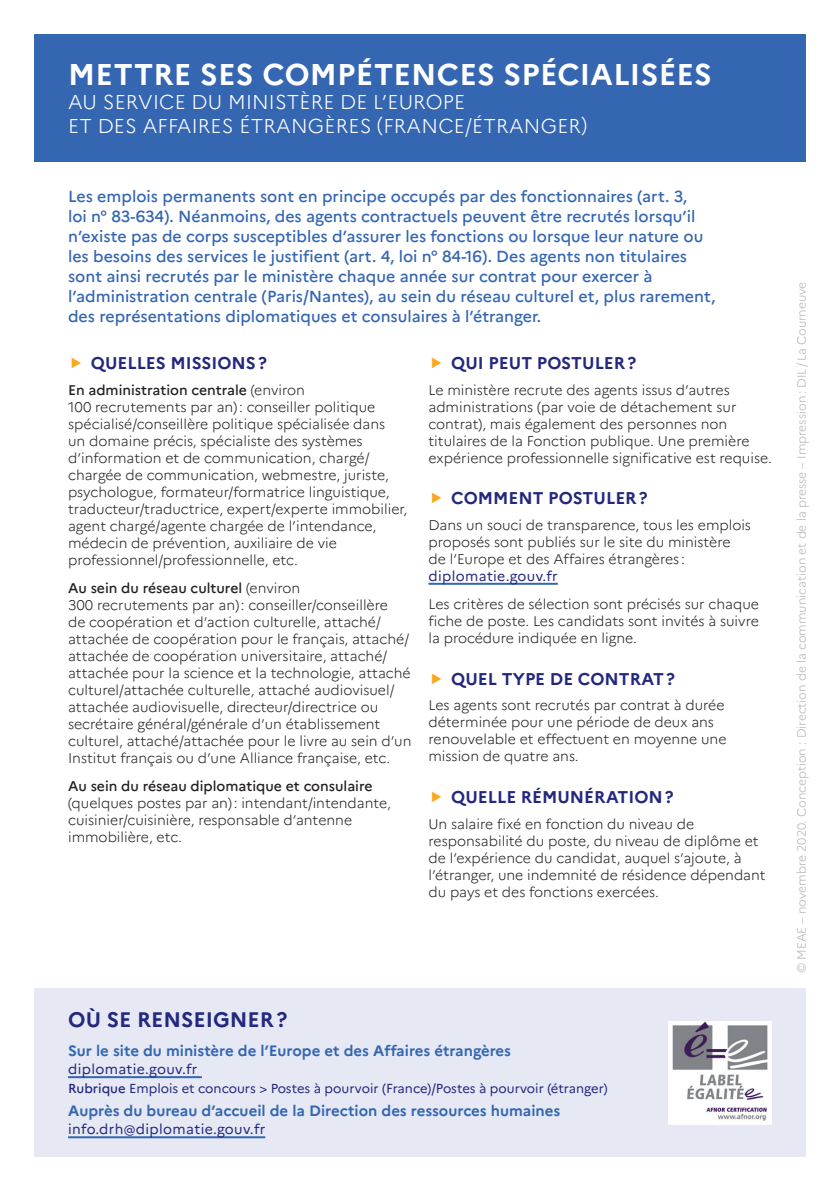
<style>
.page{position:relative;width:840px;height:1191px;background:#fff}
.page>*{position:absolute;margin:0;border:0;box-sizing:border-box;transform-origin:0 0}
.t1{font:700 30px "Marianne";letter-spacing:.01em;color:#fff}
.t2{font:700 21px "Marianne";color:#23287e}
.t3{font:300 20px/24px "Marianne";letter-spacing:.01em;color:#fff}
.t4{font:700 17px "Marianne";color:#23287e}
.t5{font:500 16px/20px "Marianne";color:#3566b1}
.t6{font:700 15px "Marianne";color:#3566b1}
.t7{font:300 14px/17px "Marianne";color:#231f20}
.t8{font:14px "Marianne";letter-spacing:.025em;color:#23287e}
.t9{font:500 14px "Marianne";color:#231f20}
.t10{font:13px "Marianne";color:#23287e}
.t11{font:300 12px "Marianne";color:#b2b3b7}
.s1{font-weight:500}
</style>
<div class="page">
<hr style="left:428px;top:583px;width:129px;height:2px;background:#3566b1">
<div style="left:34px;top:988px;width:771px;height:169px;background:#e6e9f4"></div>
<hr style="left:68px;top:1076px;width:134px;height:2px;background:#3566b1">
<hr style="left:68px;top:1136px;width:197px;height:2px;background:#3566b1">
<div style="left:34px;top:34px;width:771px;height:127px;background:#3566b1"></div>
<img style="left:668px;top:1021px;width:103px;height:103px">
<h1 class="t1" style="left:68px;top:56px;width:645px">METTRE SES COMPÉTENCES SPÉCIALISÉES</h1>
<h3 class="t3" style="left:68px;top:90px;width:520px">AU SERVICE DU MINISTÈRE DE L’EUROPE<br>ET DES AFFAIRES ÉTRANGÈRES (FRANCE/ÉTRANGER)</h3>
<p class="t5" style="left:68px;top:186px;width:648px">Les emplois permanents sont en principe occupés par des fonctionnaires (art. 3,<br>loi n° 83-634). Néanmoins, des agents contractuels peuvent être recrutés lorsqu’il n’existe pas de corps susceptibles d’assurer les fonctions ou lorsque leur nature ou les besoins des services le justifient (art. 4, loi n° 84-16). Des agents non titulaires sont ainsi recrutés par le ministère chaque année sur contrat pour exercer à l’administration centrale (Paris/Nantes), au sein du réseau culturel et, plus rarement, des représentations diplomatiques et consulaires à l’étranger.</p>
<p class="t4" style="left:91px;top:352px;width:177px">QUELLES MISSIONS?</p>
<p class="t7" style="left:68px;top:381px;width:340px"><span class="s1">En administration centrale</span> (environ<br>100 recrutements par an): conseiller politique spécialisé/conseillère politique spécialisée dans<br>un domaine précis, spécialiste des systèmes d’information et de communication, chargé/ chargée de communication, webmestre, juriste, psychologue, formateur/formatrice linguistique, traducteur/traductrice, expert/experte immobilier, agent chargé/agente chargée de l’intendance, médecin de prévention, auxiliaire de vie professionnel/professionnelle, etc.</p>
<p class="t7" style="left:68px;top:579px;width:345px"><span class="s1">Au sein du réseau culturel</span> (environ<br>300 recrutements par an): conseiller/conseillère<br>de coopération et d’action culturelle, attaché/ attachée de coopération pour le français, attaché/ attachée de coopération universitaire, attaché/ attachée pour la science et la technologie, attaché culturel/attachée culturelle, attaché audiovisuel/ attachée audiovisuelle, directeur/directrice ou secrétaire général/générale d’un établissement culturel, attaché/attachée pour le livre au sein d’un Institut français ou d’une Alliance française, etc.</p>
<p class="t9" style="left:68px;top:777px;width:306px">Au sein du réseau diplomatique et consulaire</p>
<p class="t7" style="left:68px;top:794px;width:324px">(quelques postes par an): intendant/intendante, cuisinier/cuisinière, responsable d’antenne immobilière, etc.</p>
<p class="t4" style="left:451px;top:352px;width:186px">QUI PEUT POSTULER?</p>
<p class="t7" style="left:428px;top:381px;width:344px">Le ministère recrute des agents issus d’autres administrations (par voie de détachement sur contrat), mais également des personnes non titulaires de la Fonction publique. Une première expérience professionnelle significative est requise.</p>
<p class="t4" style="left:451px;top:488px;width:198px">COMMENT POSTULER?</p>
<p class="t7" style="left:428px;top:516px;width:324px">Dans un souci de transparence, tous les emplois proposés sont publiés sur le site du ministère de l’Europe et des Affaires étrangères :</p>
<p class="t8" style="left:428px;top:567px;width:131px">diplomatie.gouv.fr</p>
<p class="t7" style="left:428px;top:595px;width:332px;text-align:justify">Les critères de sélection sont précisés sur chaque fiche de poste. Les candidats sont invités à suivre la procédure indiquée en ligne.</p>
<p class="t4" style="left:451px;top:668px;width:225px">QUEL TYPE DE CONTRAT?</p>
<p class="t7" style="left:428px;top:697px;width:299px">Les agents sont recrutés par contrat à durée déterminée pour une période de deux ans renouvelable et effectuent en moyenne une mission de quatre ans.</p>
<p class="t4" style="left:451px;top:786px;width:224px">QUELLE RÉMUNÉRATION?</p>
<p class="t7" style="left:428px;top:815px;width:338px">Un salaire fixé en fonction du niveau de responsabilité du poste, du niveau de diplôme et de l’expérience du candidat, auquel s’ajoute, à l’étranger, une indemnité de résidence dépendant du pays et des fonctions exercées.</p>
<h2 class="t2" style="left:68px;top:1006px;width:220px">OÙ SE RENSEIGNER?</h2>
<p class="t6" style="left:68px;top:1041px;width:444px">Sur le site du ministère de l’Europe et des Affaires étrangères</p>
<p class="t8" style="left:68px;top:1060px;width:131px">diplomatie.gouv.fr</p>
<p class="t10" style="left:68px;top:1080px;width:540px"><span class="s1">Rubrique</span> Emplois et concours &gt; Postes à pourvoir (France)/Postes à pourvoir (étranger)</p>
<p class="t6" style="left:68px;top:1101px;width:493px">Auprès du bureau d’accueil de la Direction des ressources humaines</p>
<p class="t8" style="left:68px;top:1120px;width:198px">info.drh@diplomatie.gouv.fr</p>
<p class="t11" style="left:793px;top:973px;width:693px;rotate:-90deg">© MEAE – novembre 2020. Conception : Direction de la communication et de la presse – Impression: DIL/La Courneuve</p>
</div>
